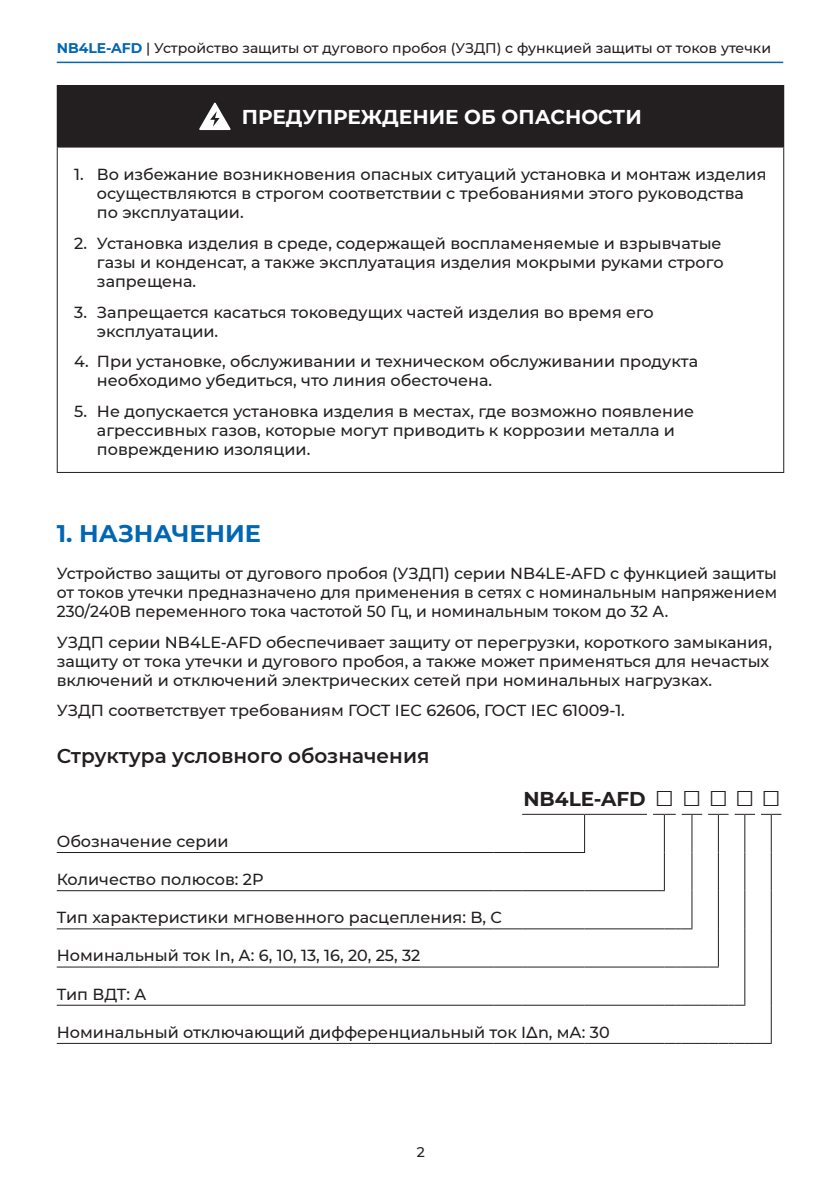
<style>
.page{position:relative;width:840px;height:1191px;background:#fff}
.page>*{position:absolute;margin:0;border:0;box-sizing:border-box;transform-origin:0 0}
.t1{font:700 24px "Montserrat";color:#0166b3}
.t2{font:600 20px "Montserrat";color:#231f20}
.t3{font:700 20px "Montserrat";color:#fff}
.t4{font:700 20px "Montserrat";color:#231f20}
.t5{font:500 16px/19.2px "Montserrat";color:#231f20}
.t6{font:500 14px "Montserrat";color:#231f20}
.s1{font-weight:700;color:#0166b3}
.s2{font-family:"Arial";font-size:32px}
</style>
<div class="page">
<hr style="left:57px;top:62px;width:725px;height:1px;background:#0166b3">
<div style="left:57px;top:86px;width:726px;height:61px;background:#231f20"></div>
<hr style="left:57px;top:85px;width:726px;height:1px;background:#231f20">
<hr style="left:57px;top:147px;width:726px;height:1px;background:#231f20">
<hr style="left:57px;top:148px;width:1px;height:324px;background:#231f20">
<hr style="left:782px;top:148px;width:1px;height:324px;background:#231f20">
<hr style="left:57px;top:472px;width:726px;height:1px;background:#231f20">
<svg style="left:199px;top:103px;width:31px;height:27px"></svg>
<hr style="left:57px;top:852px;width:436px;height:1px;background:#231f20">
<svg style="left:493px;top:852px;width:29px;height:1px"></svg>
<hr style="left:522px;top:852px;width:62px;height:1px;background:#231f20">
<hr style="left:522px;top:814px;width:62px;height:1px;background:#231f20">
<hr style="left:584px;top:814px;width:62px;height:1px;background:#231f20">
<hr style="left:583px;top:815px;width:1px;height:37px;background:#231f20">
<svg style="left:653px;top:814px;width:22px;height:1px"></svg>
<hr style="left:663px;top:815px;width:1px;height:37px;background:#231f20">
<svg style="left:681px;top:814px;width:20px;height:1px"></svg>
<hr style="left:691px;top:815px;width:1px;height:37px;background:#231f20">
<svg style="left:708px;top:814px;width:20px;height:1px"></svg>
<hr style="left:717px;top:815px;width:1px;height:37px;background:#231f20">
<svg style="left:734px;top:814px;width:20px;height:1px"></svg>
<hr style="left:744px;top:815px;width:1px;height:37px;background:#231f20">
<svg style="left:761px;top:814px;width:20px;height:1px"></svg>
<hr style="left:770px;top:815px;width:1px;height:37px;background:#231f20">
<hr style="left:663px;top:852px;width:1px;height:38px;background:#231f20">
<hr style="left:691px;top:852px;width:1px;height:38px;background:#231f20">
<hr style="left:717px;top:852px;width:1px;height:38px;background:#231f20">
<hr style="left:744px;top:852px;width:1px;height:38px;background:#231f20">
<hr style="left:770px;top:852px;width:1px;height:38px;background:#231f20">
<hr style="left:691px;top:890px;width:1px;height:38px;background:#231f20">
<hr style="left:717px;top:890px;width:1px;height:39px;background:#231f20">
<hr style="left:744px;top:890px;width:1px;height:39px;background:#231f20">
<hr style="left:770px;top:890px;width:1px;height:39px;background:#231f20">
<hr style="left:717px;top:929px;width:1px;height:37px;background:#231f20">
<hr style="left:744px;top:929px;width:1px;height:38px;background:#231f20">
<hr style="left:770px;top:929px;width:1px;height:38px;background:#231f20">
<hr style="left:744px;top:967px;width:1px;height:37px;background:#231f20">
<hr style="left:770px;top:967px;width:1px;height:38px;background:#231f20">
<hr style="left:770px;top:1005px;width:1px;height:38px;background:#231f20">
<hr style="left:57px;top:890px;width:436px;height:1px;background:#231f20">
<svg style="left:493px;top:890px;width:29px;height:1px"></svg>
<hr style="left:522px;top:890px;width:62px;height:1px;background:#231f20">
<hr style="left:584px;top:890px;width:62px;height:1px;background:#231f20">
<svg style="left:646px;top:890px;width:18px;height:1px"></svg>
<hr style="left:57px;top:928px;width:436px;height:1px;background:#231f20">
<svg style="left:493px;top:928px;width:29px;height:1px"></svg>
<hr style="left:522px;top:928px;width:62px;height:1px;background:#231f20">
<hr style="left:584px;top:928px;width:62px;height:1px;background:#231f20">
<hr style="left:57px;top:966px;width:436px;height:1px;background:#231f20">
<svg style="left:493px;top:966px;width:29px;height:1px"></svg>
<hr style="left:522px;top:966px;width:62px;height:1px;background:#231f20">
<hr style="left:584px;top:966px;width:62px;height:1px;background:#231f20">
<hr style="left:57px;top:1004px;width:436px;height:1px;background:#231f20">
<svg style="left:493px;top:1004px;width:29px;height:1px"></svg>
<hr style="left:522px;top:1004px;width:62px;height:1px;background:#231f20">
<hr style="left:584px;top:1004px;width:62px;height:1px;background:#231f20">
<hr style="left:57px;top:1043px;width:436px;height:1px;background:#231f20">
<svg style="left:493px;top:1043px;width:29px;height:1px"></svg>
<hr style="left:522px;top:1043px;width:62px;height:1px;background:#231f20">
<hr style="left:584px;top:1043px;width:62px;height:1px;background:#231f20">
<svg style="left:646px;top:928px;width:46px;height:1px"></svg>
<svg style="left:646px;top:1004px;width:98px;height:1px"></svg>
<svg style="left:646px;top:1043px;width:125px;height:1px"></svg>
<svg style="left:646px;top:966px;width:72px;height:1px"></svg>
<p class="t6" style="left:57px;top:38px;width:715px"><span class="s1">NB4LE-AFD</span> | Устройство защиты от дугового пробоя (УЗДП) с функцией защиты от токов утечки</p>
<p class="t3" style="left:242px;top:102px;width:401px">ПРЕДУПРЕЖДЕНИЕ ОБ ОПАСНОСТИ</p>
<p class="t5" style="left:97px;top:164px;width:670px;text-indent:-23px">1. Во избежание возникновения опасных ситуаций установка и монтаж изделия осуществляются в строгом соответствии с требованиями этого руководства по эксплуатации.</p>
<p class="t5" style="left:97px;top:233px;width:627px;text-indent:-23px">2. Установка изделия в среде, содержащей воспламеняемые и взрывчатые газы и конденсат, а также эксплуатация изделия мокрыми руками строго запрещена.</p>
<p class="t5" style="left:97px;top:301px;width:558px;text-indent:-23px">3. Запрещается касаться токоведущих частей изделия во время его эксплуатации.</p>
<p class="t5" style="left:97px;top:351px;width:602px;text-indent:-23px">4. При установке, обслуживании и техническом обслуживании продукта необходимо убедиться, что линия обесточена.</p>
<p class="t5" style="left:97px;top:401px;width:598px;text-indent:-23px">5. Не допускается установка изделия в местах, где возможно появление агрессивных газов, которые могут приводить к коррозии металла и повреждению изоляции.</p>
<h1 class="t1" style="left:57px;top:516px;width:206px">1. НАЗНАЧЕНИЕ</h1>
<p class="t5" style="left:57px;top:562px;width:721px;text-align:justify">Устройство защиты от дугового пробоя (УЗДП) серии NB4LE-AFD с функцией защиты от токов утечки предназначено для применения в сетях с номинальным напряжением 230/240В переменного тока частотой 50 Гц, и номинальным током до 32 А.</p>
<p class="t5" style="left:57px;top:631px;width:716px">УЗДП серии NB4LE-AFD обеспечивает защиту от перегрузки, короткого замыкания, защиту от тока утечки и дугового пробоя, а также может применяться для нечастых включений и отключений электрических сетей при номинальных нагрузках.</p>
<p class="t5" style="left:57px;top:700px;width:569px">УЗДП соответствует требованиям ГОСТ IEC 62606, ГОСТ IEC 61009-1.</p>
<p class="t2" style="left:57px;top:742px;width:374px">Структура условного обозначения</p>
<p class="t4" style="left:523px;top:784px;width:259px">NB4LE-AFD <span class="s2">□ □ □ □ □</span></p>
<p class="t5" style="left:57px;top:831px;width:173px">Обозначение серии</p>
<p class="t5" style="left:57px;top:869px;width:208px">Количество полюсов: 2P</p>
<p class="t5" style="left:57px;top:907px;width:446px">Тип характеристики мгновенного расцепления: B, C</p>
<p class="t5" style="left:57px;top:945px;width:365px">Номинальный ток In, А: 6, 10, 13, 16, 20, 25, 32</p>
<p class="t5" style="left:57px;top:983px;width:91px">Тип ВДТ: A</p>
<p class="t5" style="left:57px;top:1021px;width:554px">Номинальный отключающий дифференциальный ток I∆n, мА: 30</p>
<p class="t6" style="left:416px;top:1142px;width:10px">2</p>
</div>
